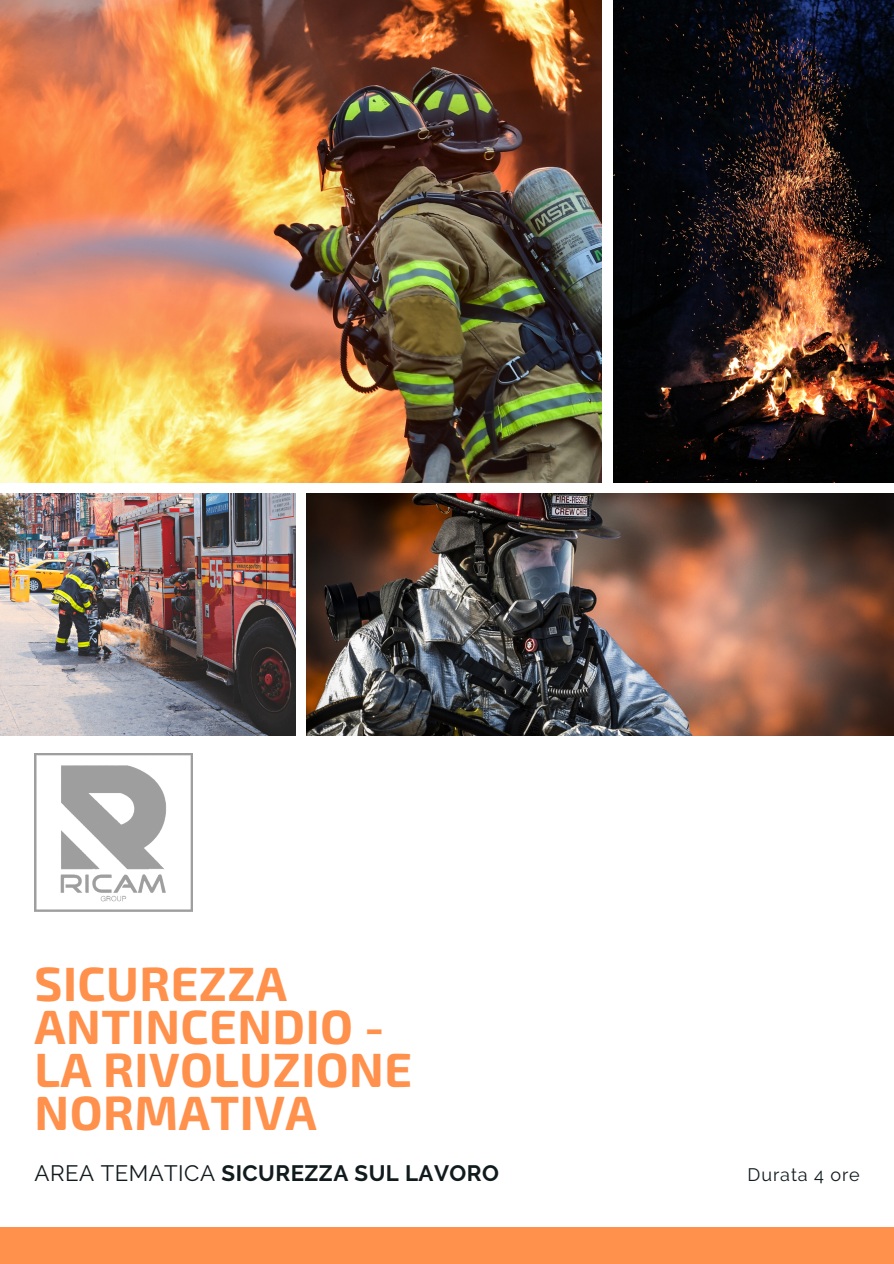
<style>
.page{position:relative;width:894px;height:1264px;background:#fff}
.page>*{position:absolute;margin:0;border:0;box-sizing:border-box;transform-origin:0 0}
.t1{font:700 48px/42.9px "Exo 2";letter-spacing:.01em;color:#ff914d}
.t2{font:700 22.2px "Raleway";letter-spacing:.02em;color:#111b1e}
.t3{font:18px "Raleway";letter-spacing:.05em;color:#111b1e}
.s1{font-weight:400}
</style>
<div class="page">
<img style="left:0;top:0;width:601px;height:482px">
<img style="left:613px;top:0;width:280px;height:482px">
<img style="left:0;top:493px;width:295px;height:242px">
<img style="left:306px;top:493px;width:587px;height:242px">
<div style="left:0;top:1226px;width:893px;height:37px;background:#ff914d"></div>
<img style="left:35px;top:753px;width:157px;height:158px">
<p class="t1" style="left:35px;top:960px;width:379px">SICUREZZA<br>ANTINCENDIO -<br>LA RIVOLUZIONE<br>NORMATIVA</p>
<p class="t2" style="left:35px;top:1159px;width:466px"><span class="s1">AREA TEMATICA</span> SICUREZZA SUL LAVORO</p>
<p class="t3" style="left:747px;top:1163px;width:114px">Durata 4 ore</p>
</div>
